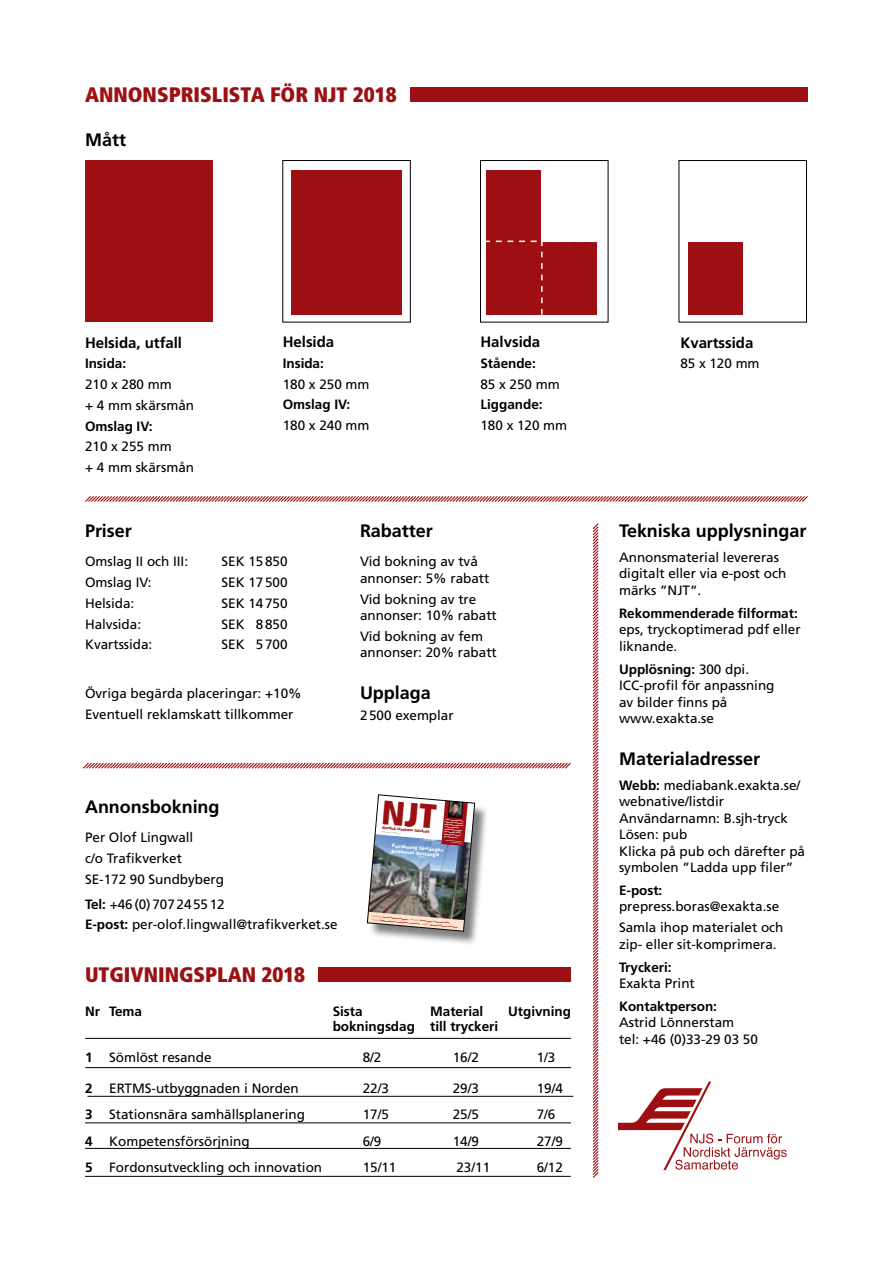
<style>
.page{position:relative;width:893px;height:1263px;background:#fff}
.page>*{position:absolute;margin:0;border:0;box-sizing:border-box;transform-origin:0 0}
.t1{font:900 condensed 21px "Frutiger";color:#9d0f12}
.t2{font:700 18px "Frutiger";color:#000}
.t3{font:700 15px "Frutiger";color:#000}
.t4{font:13.5px/16.5px "Frutiger";color:#000}
.t5{font:700 13.5px "Frutiger";color:#000}
.t6{font:700 5.25px/5.2px "Gill Sans";color:#fff}
.t7{font:900 condensed 3.9px "Frutiger";color:#9d0f12}
.t8{font:700 2.1px/3.6px "Gill Sans";color:#9d0f12}
.t9{font:italic 700 1.95px/2.4px "Gill Sans";color:#fff}
.s1{font-weight:700}
.s2{font-weight:300}
.s3{color:#fff}
</style>
<div class="page">
<div style="left:411px;top:87px;width:397px;height:14px;background:#9d0f12"></div>
<svg style="left:618px;top:1081px;width:169px;height:89px"></svg>
<svg style="left:592px;top:523px;width:7px;height:655px"></svg>
<svg style="left:85px;top:496px;width:723px;height:6px"></svg>
<svg style="left:83px;top:762px;width:488px;height:7px"></svg>
<div style="left:85px;top:161px;width:128px;height:161px;background:#9d0f12"></div>
<div style="left:283px;top:160px;width:128px;height:162px;border:1px solid #000"></div>
<div style="left:291px;top:170px;width:111px;height:145px;background:#9d0f12"></div>
<div style="left:679px;top:160px;width:128px;height:162px;border:1px solid #000"></div>
<div style="left:688px;top:242px;width:55px;height:73px;background:#9d0f12"></div>
<div style="left:480px;top:160px;width:128px;height:162px;border:1px solid #000"></div>
<div style="left:486px;top:170px;width:55px;height:145px;background:#9d0f12"></div>
<svg style="left:486px;top:240px;width:109px;height:75px"></svg>
<div style="left:369px;top:797px;width:121px;height:149px;background:#000;opacity:.5"></div>
<div style="left:318px;top:967px;width:253px;height:15px;background:#9d0f12"></div>
<hr style="left:85px;top:1176px;width:486px;height:1px;background:#000">
<hr style="left:85px;top:1038px;width:486px;height:1px;background:#000">
<hr style="left:85px;top:1067px;width:486px;height:1px;background:#000">
<hr style="left:88px;top:1096px;width:485px;height:1px;background:#000">
<hr style="left:85px;top:1122px;width:486px;height:1px;background:#000">
<hr style="left:85px;top:1148px;width:486px;height:1px;background:#000">
<img style="left:367px;top:794px;width:108px;height:137px">
<h1 class="t1" style="left:85px;top:82px;width:313px">ANNONSPRISLISTA FÖR NJT 2018</h1>
<h2 class="t2" style="left:85px;top:129px;width:43px">Mått</h2>
<p class="t3" style="left:85px;top:333px;width:99px">Helsida, utfall</p>
<p class="t5" style="left:85px;top:356px;width:43px">Insida:</p>
<p class="t4" style="left:85px;top:374px;width:111px;line-height:20.7px">210 x 280 mm<br>+ 4 mm skärsmån</p>
<p class="t5" style="left:85px;top:418px;width:69px">Omslag IV:</p>
<p class="t4" style="left:85px;top:436px;width:111px;line-height:20.7px">210 x 255 mm<br>+ 4 mm skärsmån</p>
<p class="t3" style="left:283px;top:333px;width:53px">Helsida</p>
<p class="t5" style="left:283px;top:355px;width:43px">Insida:</p>
<p class="t4" style="left:283px;top:376px;width:88px">180 x 250 mm</p>
<p class="t5" style="left:283px;top:397px;width:69px">Omslag IV:</p>
<p class="t4" style="left:283px;top:417px;width:88px">180 x 240 mm</p>
<p class="t3" style="left:480px;top:333px;width:61px">Halvsida</p>
<p class="t5" style="left:480px;top:355px;width:57px">Stående:</p>
<p class="t4" style="left:480px;top:376px;width:81px">85 x 250 mm</p>
<p class="t5" style="left:480px;top:397px;width:64px">Liggande:</p>
<p class="t4" style="left:480px;top:417px;width:88px">180 x 120 mm</p>
<h2 class="t2" style="left:85px;top:520px;width:48px">Priser</h2>
<p class="t4" style="left:85px;top:553px;width:105px">Omslag II och III:</p>
<p class="t4" style="left:222px;top:553px;width:67px">SEK 15850</p>
<p class="t4" style="left:85px;top:574px;width:68px">Omslag IV:</p>
<p class="t4" style="left:222px;top:574px;width:67px">SEK 17500</p>
<p class="t4" style="left:85px;top:595px;width:51px">Helsida:</p>
<p class="t4" style="left:222px;top:595px;width:67px">SEK 14750</p>
<p class="t4" style="left:85px;top:616px;width:58px">Halvsida:</p>
<p class="t4" style="left:222px;top:616px;width:67px">SEK 8850</p>
<p class="t4" style="left:85px;top:636px;width:69px">Kvartssida:</p>
<p class="t4" style="left:222px;top:636px;width:67px">SEK 5700</p>
<p class="t4" style="left:85px;top:683px;width:218px;line-height:20.7px">Övriga begärda placeringar: +10%<br>Eventuell reklamskatt tillkommer</p>
<h2 class="t2" style="left:360px;top:520px;width:74px">Rabatter</h2>
<p class="t4" style="left:360px;top:553px;width:131px">Vid bokning av två annonser: 5% rabatt</p>
<p class="t4" style="left:360px;top:591px;width:138px">Vid bokning av tre annonser: 10% rabatt</p>
<p class="t4" style="left:360px;top:628px;width:138px">Vid bokning av fem annonser: 20% rabatt</p>
<h2 class="t2" style="left:360px;top:682px;width:72px">Upplaga</h2>
<p class="t4" style="left:360px;top:707px;width:95px">2500 exemplar</p>
<h2 class="t2" style="left:85px;top:796px;width:136px">Annonsbokning</h2>
<p class="t4" style="left:85px;top:827px;width:141px;line-height:20.7px">Per Olof Lingwall<br>c/o Trafikverket<br>SE-172 90 Sundbyberg</p>
<p class="t4" style="left:85px;top:893px;width:254px;line-height:20.7px"><span class="s1">Tel:</span> +46(0)707245512<br><span class="s1">E-post:</span> per-olof.lingwall@trafikverket.se</p>
<p class="t7" style="left:382px;top:825px;width:49px;rotate:5deg">Nordisk Järnbane Tidskrift</p>
<p class="t9" style="left:445px;top:818px;width:20px;rotate:5deg">”Hvis det ambisiøse målet om nullvekst i biltrafi kken skal nås i Oslo-området,<br>må det både bygges nye tuneller under<br>Oslo og nye linjer i og rundt byen.”</p>
<p class="t6" style="left:392px;top:843px;width:53px;rotate:5deg">Forskning förlänger broarnas livslängd</p>
<p class="t8" style="left:372px;top:914px;width:80px;rotate:5deg"><span class="s2">DANMARK:</span> Första lättbanan öppnar <span class="s2">FINLAND:</span> Utmaningar i brounderhållet<br><span class="s2">NORGE:</span> Upphandling av trafi kpaket 1 planeras</p>
<p class="t8" style="left:422px;top:922px;width:37px;rotate:5deg"><span class="s2">SVERIGE:</span> ID-kontrollerna avvecklas</p>
<h1 class="t1" style="left:85px;top:962px;width:222px">UTGIVNINGSPLAN 2018</h1>
<p class="t5" style="left:85px;top:1004px;width:58px">Nr Tema</p>
<p class="t5" style="left:333px;top:1004px;width:31px">Sista</p>
<p class="t5" style="left:430px;top:1004px;width:55px">Material</p>
<p class="t5" style="left:508px;top:1004px;width:64px">Utgivning</p>
<p class="t5" style="left:333px;top:1019px;width:167px">bokningsdag till tryckeri</p>
<p class="t4" style="left:85px;top:1049px;width:128px"><span class="s1">1</span> Sömlöst resande</p>
<p class="t4" style="left:363px;top:1049px;width:20px">8/2</p>
<p class="t4" style="left:453px;top:1049px;width:28px">16/2</p>
<p class="t4" style="left:537px;top:1049px;width:20px">1/3</p>
<p class="t4" style="left:85px;top:1080px;width:215px"><span class="s1">2</span> ERTMS-utbyggnaden i Norden</p>
<p class="t4" style="left:363px;top:1080px;width:28px">22/3</p>
<p class="t4" style="left:453px;top:1080px;width:28px">29/3</p>
<p class="t4" style="left:537px;top:1080px;width:28px">19/4</p>
<p class="t4" style="left:85px;top:1106px;width:221px"><span class="s1">3</span> Stationsnära samhällsplanering</p>
<p class="t4" style="left:363px;top:1106px;width:28px">17/5</p>
<p class="t4" style="left:453px;top:1106px;width:28px">25/5</p>
<p class="t4" style="left:537px;top:1106px;width:20px">7/6</p>
<p class="t4" style="left:85px;top:1133px;width:166px"><span class="s1">4</span> Kompetensförsörjning</p>
<p class="t4" style="left:363px;top:1133px;width:20px">6/9</p>
<p class="t4" style="left:453px;top:1133px;width:28px">14/9</p>
<p class="t4" style="left:537px;top:1133px;width:28px">27/9</p>
<p class="t4" style="left:85px;top:1159px;width:238px"><span class="s1">5</span> Fordonsutveckling och innovation</p>
<p class="t4" style="left:363px;top:1159px;width:42px">15/11<span class="s3">x</span></p>
<p class="t4" style="left:456px;top:1159px;width:35px">23/11</p>
<p class="t4" style="left:537px;top:1159px;width:28px">6/12</p>
<p class="t3" style="left:680px;top:333px;width:75px">Kvartssida</p>
<p class="t4" style="left:680px;top:355px;width:81px">85 x 120 mm</p>
<h2 class="t2" style="left:619px;top:520px;width:189px">Tekniska upplysningar</h2>
<p class="t4" style="left:619px;top:549px;width:169px">Annonsmaterial levereras digitalt eller via e-post och märks ”NJT”.</p>
<p class="t5" style="left:619px;top:605px;width:180px">Rekommenderade filformat:</p>
<p class="t4" style="left:619px;top:621px;width:183px">eps, tryckoptimerad pdf eller liknande.</p>
<p class="t4" style="left:619px;top:661px;width:157px"><span class="s1">Upplösning:</span> 300 dpi.<br>ICC-profil för anpassning av bilder finns på www.exakta.se</p>
<h2 class="t2" style="left:619px;top:748px;width:143px">Materialadresser</h2>
<p class="t4" style="left:619px;top:777px;width:188px"><span class="s1">Webb:</span> mediabank.exakta.se/ webnative/listdir<br>Användarnamn: B.sjh-tryck<br>Lösen: pub<br>Klicka på pub och därefter på symbolen ”Ladda upp filer”</p>
<p class="t5" style="left:619px;top:882px;width:45px">E-post:</p>
<p class="t4" style="left:619px;top:896px;width:166px;line-height:20.7px">prepress.boras@exakta.se<br>Samla ihop materialet och</p>
<p class="t4" style="left:619px;top:936px;width:159px">zip- eller sit-komprimera.</p>
<p class="t5" style="left:619px;top:959px;width:54px">Tryckeri:</p>
<p class="t4" style="left:619px;top:975px;width:77px">Exakta Print</p>
<p class="t5" style="left:619px;top:998px;width:99px">Kontaktperson:</p>
<p class="t4" style="left:619px;top:1014px;width:140px">Astrid Lönnerstam<br>tel: +46 (0)33-29 03 50</p>
</div>
